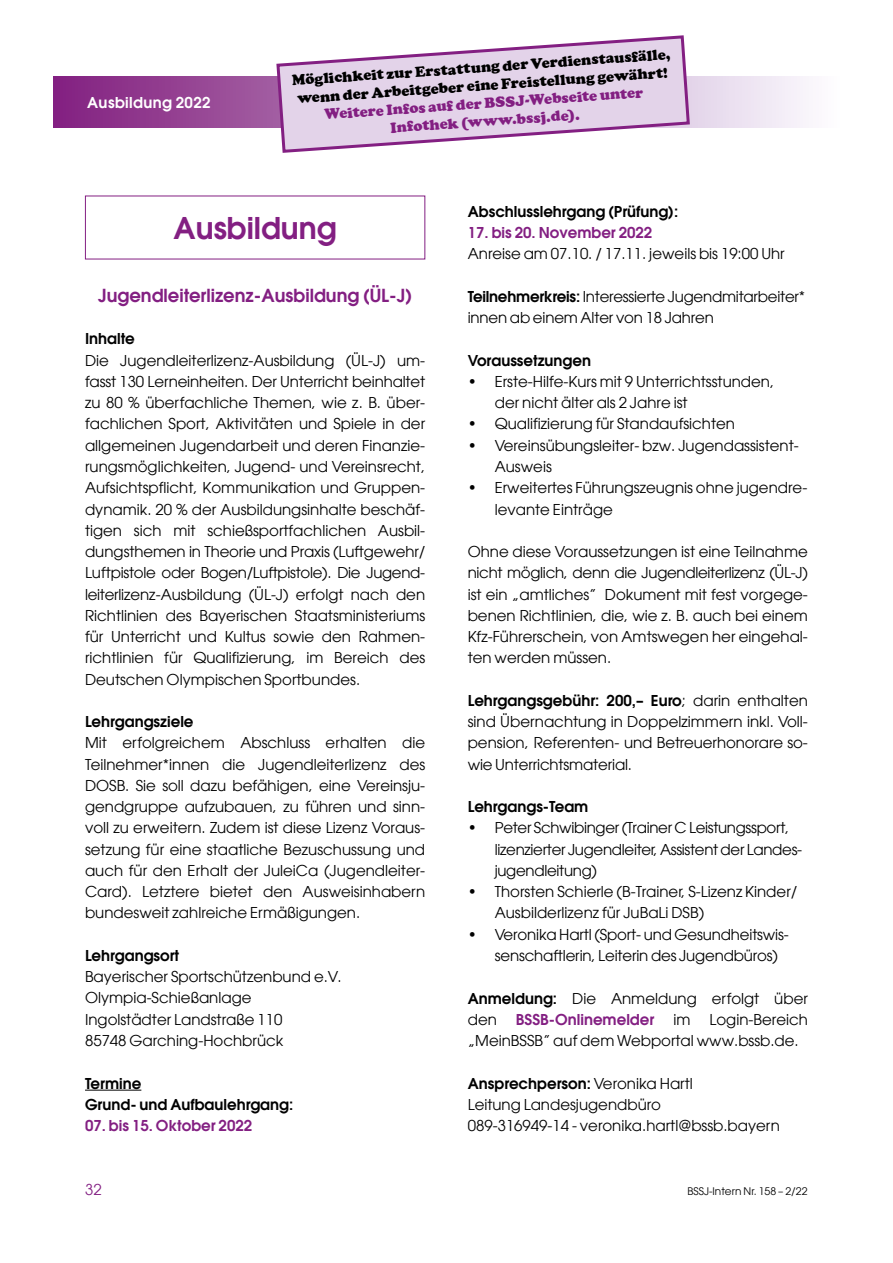
<style>
.page{position:relative;width:893px;height:1263px;background:#fff}
.page>*{position:absolute;margin:0;border:0;box-sizing:border-box;transform-origin:0 0}
.t1{font:600 30px "Avant Garde LT";color:#831f82}
.t2{font:600 18px "Avant Garde LT";color:#831f82}
.t3{font:15px/21.3px "Avant Garde LT";color:#000}
.t4{font:600 15px/21.3px "Avant Garde LT";color:#000}
.t5{font:15px/21.3px "Avant Garde LT";letter-spacing:-.02em;color:#000}
.t6{font:900 15px/18px "Cooper";color:#000}
.t7{font:600 15px "Avant Garde LT";color:#831f82}
.t8{font:900 15px/18px "Cooper";color:#831f82;text-align:center}
.t9{font:600 15px "Avant Garde LT";letter-spacing:.025em;color:#fff}
.t10{font:15px "Avant Garde LT";color:#831f82}
.t11{font:10.5px "Avant Garde LT";color:#000}
.s1{font-weight:600}
</style>
<div class="page">
<svg style="left:53px;top:77px;width:753px;height:51px"></svg>
<hr style="left:85px;top:1090px;width:56px;height:1px;background:#000">
<svg style="left:275px;top:35px;width:416px;height:118px"></svg>
<p class="t9" style="left:87px;top:92px;width:125px">Ausbildung 2022</p>
<p class="t6" style="left:291px;top:71px;width:381px;rotate:-4deg">Möglichkeit zur Erstattung der Verdienstausfälle, wenn der Arbeitgeber eine Freistellung gewährt!</p>
<p class="t8" style="left:324px;top:105px;width:321px;rotate:-4deg">Weitere Infos auf der BSSJ-Webseite unter<br>Infothek (www.bssj.de).</p>
<h1 class="t1" style="left:174px;top:208px;width:165px">Ausbildung</h1>
<p class="t2" style="left:98px;top:284px;width:316px">Jugendleiterlizenz-Ausbildung (ÜL-J)</p>
<p class="t4" style="left:85px;top:328px;width:51px">Inhalte</p>
<p class="t3" style="left:85px;top:350px;width:342px;text-align:justify">Die Jugendleiterlizenz-Ausbildung (ÜL-J) um&shy;fasst 130 Lerneinheiten. Der Unterricht beinhaltet zu 80 % überfachliche Themen, wie z. B. über&shy;fachlichen Sport, Aktivitäten und Spiele in der allgemeinen Jugendarbeit und deren Finanzie&shy;rungsmöglichkeiten, Jugend- und Vereinsrecht, Aufsichtspflicht, Kommunikation und Gruppen&shy;dynamik. 20 % der Ausbildungsinhalte beschäf&shy;tigen sich mit schießsportfachlichen Ausbil&shy;dungsthemen in Theorie und Praxis (Luftgewehr/ Luftpistole oder Bogen/Luftpistole). Die Jugend&shy;leiterlizenz-Ausbildung (ÜL-J) erfolgt nach den Richtlinien des Bayerischen Staatsministeriums für Unterricht und Kultus sowie den Rahmen&shy;richtlinien für Qualifizierung, im Bereich des Deutschen Olympischen Sportbundes.</p>
<p class="t4" style="left:85px;top:711px;width:110px">Lehrgangsziele</p>
<p class="t3" style="left:85px;top:732px;width:342px;text-align:justify">Mit erfolgreichem Abschluss erhalten die Teilnehmer*innen die Jugendleiterlizenz des DOSB. Sie soll dazu befähigen, eine Vereinsju&shy;gendgruppe aufzubauen, zu führen und sinn&shy;voll zu erweitern. Zudem ist diese Lizenz Voraus&shy;setzung für eine staatliche Bezuschussung und auch für den Erhalt der JuleiCa (Jugendleiter-Card). Letztere bietet den Ausweisinhabern bundesweit zahlreiche Ermäßigungen.</p>
<p class="t4" style="left:85px;top:944px;width:96px">Lehrgangsort</p>
<p class="t3" style="left:85px;top:966px;width:258px">Bayerischer Sportschützenbund e.V.<br>Olympia-Schießanlage<br>Ingolstädter Landstraße 110<br>85748 Garching-Hochbrück</p>
<p class="t4" style="left:85px;top:1072px;width:210px">Termine<br>Grund- und Aufbaulehrgang:</p>
<p class="t7" style="left:85px;top:1116px;width:169px">07. bis 15. Oktober 2022</p>
<p class="t4" style="left:468px;top:200px;width:212px">Abschlusslehrgang (Prüfung):</p>
<p class="t7" style="left:468px;top:223px;width:186px">17. bis 20. November 2022</p>
<p class="t3" style="left:468px;top:243px;width:319px">Anreise am 07.10. / 17.11. jeweils bis 19:00 Uhr</p>
<p class="t3" style="left:468px;top:286px;width:339px"><span class="s1">Teilnehmerkreis:</span> Interessierte Jugendmitarbeiter* innen ab einem Alter von 18 Jahren</p>
<p class="t4" style="left:468px;top:349px;width:125px">Voraussetzungen</p>
<p class="t3" style="left:495px;top:371px;width:281px;text-indent:-27px">• Erste-Hilfe-Kurs mit 9 Unterrichtsstunden, der nicht älter als 2 Jahre ist</p>
<p class="t3" style="left:468px;top:413px;width:269px">• Qualifizierung für Standaufsichten</p>
<p class="t3" style="left:495px;top:435px;width:305px;text-indent:-27px">• Vereinsübungsleiter- bzw. Jugendassistent-<br>Ausweis</p>
<p class="t3" style="left:495px;top:477px;width:314px;text-indent:-27px">• Erweitertes Führungszeugnis ohne jugendre&shy;levante Einträge</p>
<p class="t3" style="left:468px;top:541px;width:342px;text-align:justify">Ohne diese Voraussetzungen ist eine Teilnahme nicht möglich, denn die Jugendleiterlizenz (ÜL-J) ist ein „amtliches” Dokument mit fest vorgege&shy;benen Richtlinien, die, wie z. B. auch bei einem Kfz-Führerschein, von Amtswegen her eingehal&shy;ten werden müssen.</p>
<p class="t3" style="left:468px;top:690px;width:342px;text-align:justify"><span class="s1">Lehrgangsgebühr: 200,– Euro</span>; darin enthalten sind Übernachtung in Doppelzimmern inkl. Voll&shy;pension, Referenten- und Betreuerhonorare so&shy;wie Unterrichtsmaterial.</p>
<p class="t4" style="left:468px;top:796px;width:122px">Lehrgangs-Team</p>
<p class="t5" style="left:495px;top:817px;width:309px;text-indent:-27px">• Peter Schwibinger (Trainer C Leistungssport, lizenzierter Jugendleiter, Assistent der Landes&shy;jugendleitung)</p>
<p class="t3" style="left:495px;top:881px;width:304px;text-indent:-27px">• Thorsten Schierle (B-Trainer, S-Lizenz Kinder/<br>Ausbilderlizenz für JuBaLi DSB)</p>
<p class="t3" style="left:495px;top:923px;width:295px;text-indent:-27px">• Veronika Hartl (Sport- und Gesundheitswis&shy;senschaftlerin, Leiterin des Jugendbüros)</p>
<p class="t3" style="left:468px;top:987px;width:342px"><span class="s1">Anmeldung:</span> Die Anmeldung erfolgt über den</p>
<p class="t7" style="left:516px;top:1009px;width:140px">BSSB-Onlinemelder</p>
<p class="t3" style="left:673px;top:1008px;width:19px">im</p>
<p class="t3" style="left:468px;top:1008px;width:342px;text-indent:242px">Login-Bereich „MeinBSSB” auf dem Webportal www.bssb.de.</p>
<p class="t3" style="left:468px;top:1072px;width:314px"><span class="s1">Ansprechperson:</span> Veronika Hartl<br>Leitung Landesjugendbüro<br>089-316949-14 - veronika.hartl@bssb.bayern</p>
<p class="t10" style="left:85px;top:1180px;width:18px">32</p>
<p class="t11" style="left:688px;top:1185px;width:121px">BSSJ-Intern Nr. 158 – 2/22</p>
</div>
